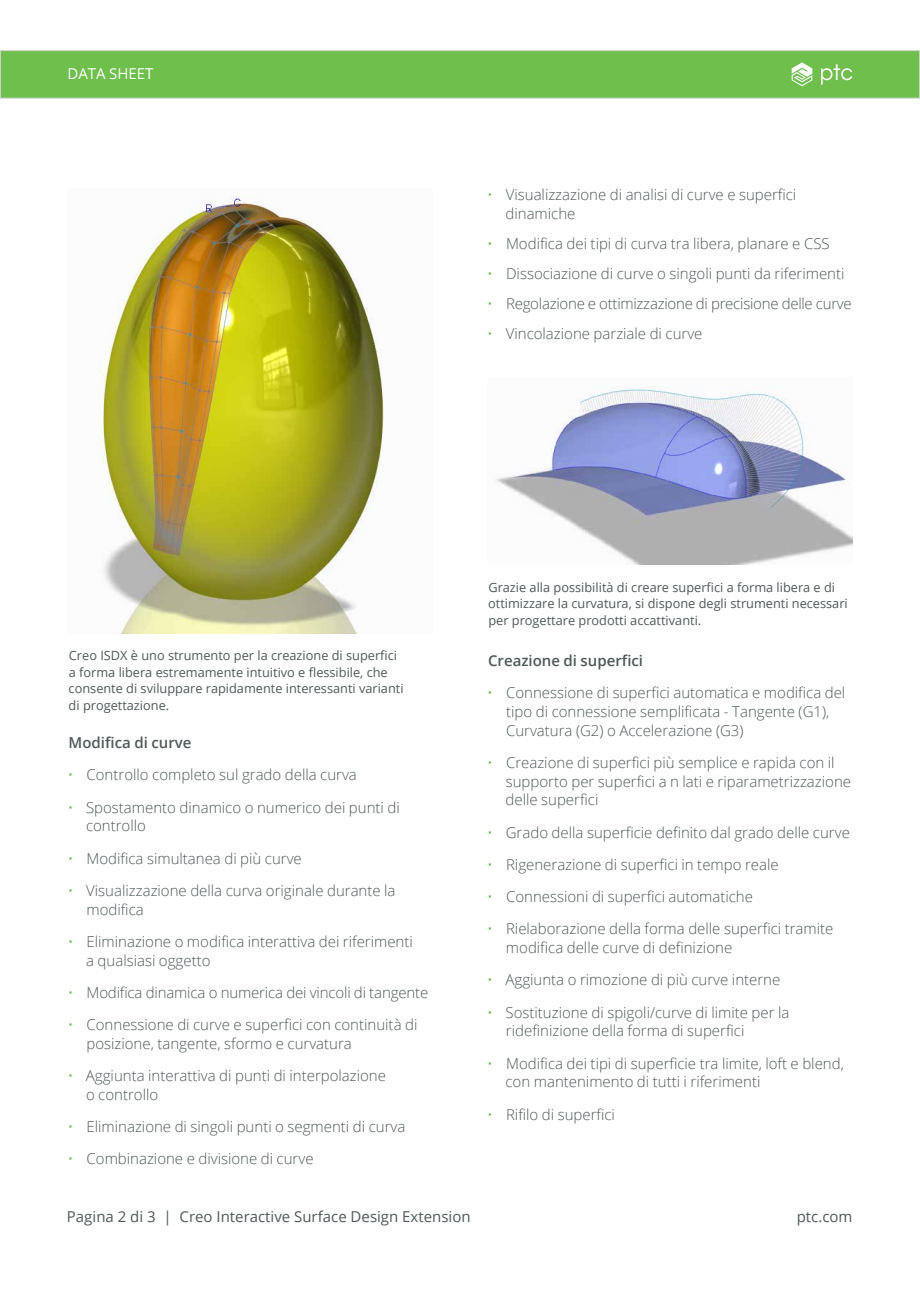
<style>
.page{position:relative;width:920px;height:1290px;background:#fff}
.page>*{position:absolute;margin:0;border:0;box-sizing:border-box;transform-origin:0 0}
.t1{font:300 15px/18.8px "Open Sans";color:#4e595a}
.t2{font:15px "Open Sans";color:#4e595a}
.t3{font:600 15px "Open Sans";color:#4e595a}
.t4{font:15px "Open Sans";color:#fff}
.t5{font:12.75px/16.5px "Open Sans";color:#4e595a}
.s1{color:#6ebf4b}
</style>
<div class="page">
<div style="left:0;top:50px;width:920px;height:48px;background:#6ebf4b;border:1px solid #d1d3d4"></div>
<svg style="left:792px;top:62px;width:20px;height:24px"></svg>
<svg style="left:821px;top:64px;width:31px;height:21px"></svg>
<img style="left:98px;top:196px;width:286px;height:437px">
<img style="left:495px;top:386px;width:357px;height:179px">
<p class="t4" style="left:68px;top:64px;width:88px">DATA SHEET</p>
<p class="t1" style="left:505px;top:185px;width:292px;text-indent:-18px"><span class="s1">•</span> Visualizzazione di analisi di curve e superfici dinamiche</p>
<p class="t1" style="left:487px;top:234px;width:344px"><span class="s1">•</span> Modifica dei tipi di curva tra libera, planare e CSS</p>
<p class="t1" style="left:487px;top:264px;width:359px"><span class="s1">•</span> Dissociazione di curve o singoli punti da riferimenti</p>
<p class="t1" style="left:487px;top:294px;width:366px"><span class="s1">•</span> Regolazione e ottimizzazione di precisione delle curve</p>
<p class="t1" style="left:487px;top:324px;width:217px"><span class="s1">•</span> Vincolazione parziale di curve</p>
<p class="t5" style="left:69px;top:647px;width:336px">Creo ISDX è uno strumento per la creazione di superfici a forma libera estremamente intuitivo e flessibile, che consente di sviluppare rapidamente interessanti varianti di progettazione.</p>
<p class="t3" style="left:69px;top:732px;width:124px">Modifica di curve</p>
<p class="t1" style="left:68px;top:765px;width:291px"><span class="s1">•</span> Controllo completo sul grado della curva</p>
<p class="t1" style="left:86px;top:797px;width:315px;text-indent:-18px"><span class="s1">•</span> Spostamento dinamico o numerico dei punti di controllo</p>
<p class="t1" style="left:68px;top:848px;width:236px"><span class="s1">•</span> Modifica simultanea di più curve</p>
<p class="t1" style="left:86px;top:881px;width:311px;text-indent:-19px"><span class="s1">•</span> Visualizzazione della curva originale durante la modifica</p>
<p class="t1" style="left:86px;top:932px;width:328px;text-indent:-18px"><span class="s1">•</span> Eliminazione o modifica interattiva dei riferimenti a qualsiasi oggetto</p>
<p class="t1" style="left:68px;top:983px;width:362px"><span class="s1">•</span> Modifica dinamica o numerica dei vincoli di tangente</p>
<p class="t1" style="left:86px;top:1015px;width:332px;text-indent:-19px"><span class="s1">•</span> Connessione di curve e superfici con continuità di posizione, tangente, sformo e curvatura</p>
<p class="t1" style="left:86px;top:1066px;width:302px;text-indent:-18px"><span class="s1">•</span> Aggiunta interattiva di punti di interpolazione o controllo</p>
<p class="t1" style="left:68px;top:1117px;width:339px"><span class="s1">•</span> Eliminazione di singoli punti o segmenti di curva</p>
<p class="t1" style="left:68px;top:1149px;width:247px"><span class="s1">•</span> Combinazione e divisione di curve</p>
<p class="t5" style="left:488px;top:578px;width:361px">Grazie alla possibilità di creare superfici a forma libera e di ottimizzare la curvatura, si dispone degli strumenti necessari per progettare prodotti accattivanti.</p>
<p class="t3" style="left:488px;top:650px;width:157px">Creazione di superfici</p>
<p class="t1" style="left:506px;top:683px;width:341px;text-indent:-19px"><span class="s1">•</span> Connessione di superfici automatica e modifica del tipo di connessione semplificata - Tangente (G1),<br>Curvatura (G2) o Accelerazione (G3)</p>
<p class="t1" style="left:505px;top:752px;width:347px;text-indent:-18px"><span class="s1">•</span> Creazione di superfici più semplice e rapida con il supporto per superfici a n lati e riparametrizzazione delle superfici</p>
<p class="t1" style="left:487px;top:822px;width:364px"><span class="s1">•</span> Grado della superficie definito dal grado delle curve</p>
<p class="t1" style="left:487px;top:854px;width:293px"><span class="s1">•</span> Rigenerazione di superfici in tempo reale</p>
<p class="t1" style="left:487px;top:887px;width:267px"><span class="s1">•</span> Connessioni di superfici automatiche</p>
<p class="t1" style="left:506px;top:919px;width:329px;text-indent:-19px"><span class="s1">•</span> Rielaborazione della forma delle superfici tramite modifica delle curve di definizione</p>
<p class="t1" style="left:487px;top:970px;width:295px"><span class="s1">•</span> Aggiunta o rimozione di più curve interne</p>
<p class="t1" style="left:506px;top:1002px;width:285px;text-indent:-19px"><span class="s1">•</span> Sostituzione di spigoli/curve di limite per la ridefinizione della forma di superfici</p>
<p class="t1" style="left:505px;top:1053px;width:340px;text-indent:-18px"><span class="s1">•</span> Modifica dei tipi di superficie tra limite, loft e blend, con mantenimento di tutti i riferimenti</p>
<p class="t1" style="left:487px;top:1104px;width:129px"><span class="s1">•</span> Rifilo di superfici</p>
<p class="t2" style="left:67px;top:1207px;width:405px">Pagina 2 di 3 | Creo Interactive Surface Design Extension</p>
<p class="t2" style="left:797px;top:1207px;width:57px">ptc.com</p>
</div>
